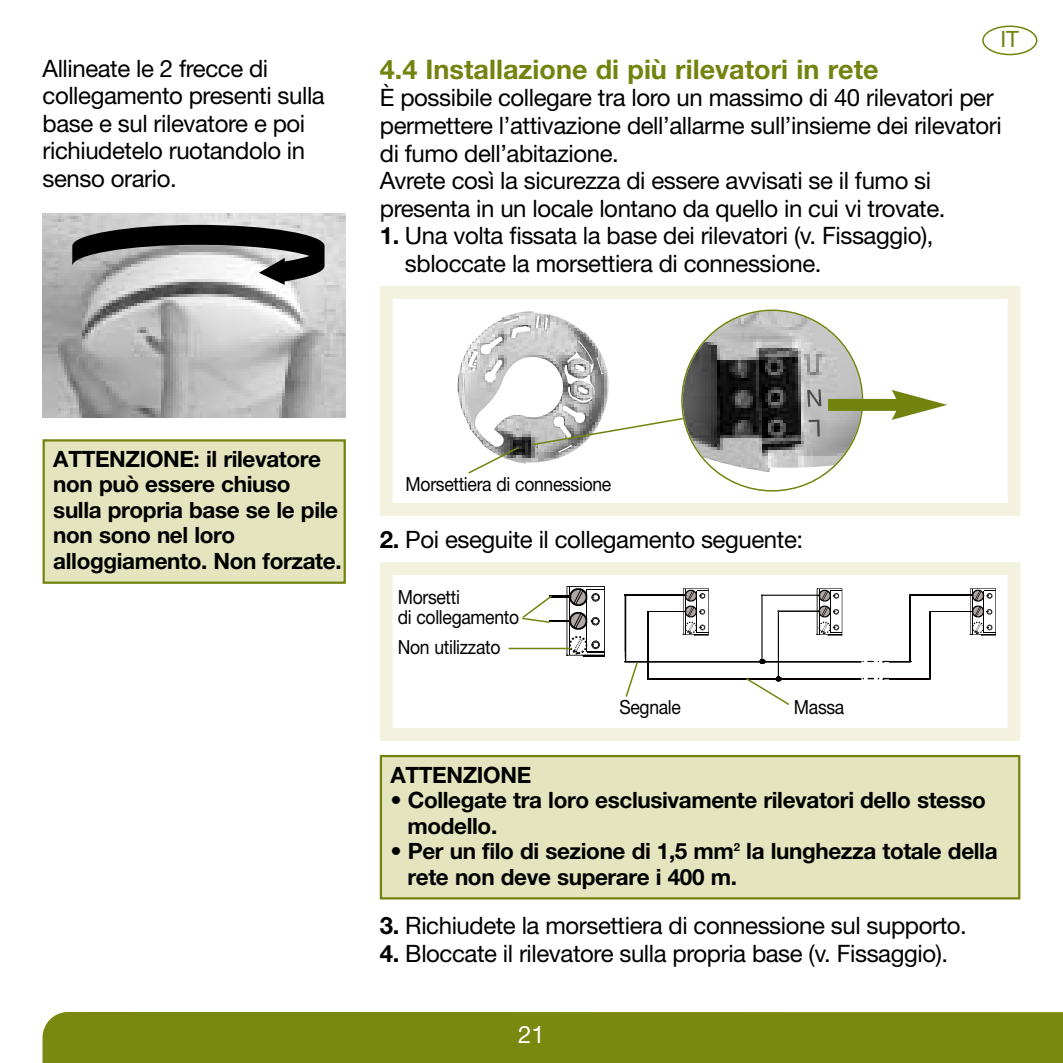
<style>
.page{position:relative;width:1063px;height:1063px;background:#fff}
.page>*{position:absolute;margin:0;border:0;box-sizing:border-box;transform-origin:0 0}
.t1{font:120px "Arrow Matic";color:#000;scale:2 1}
.t2{font:700 27px "Helvetica Neue LT Com";color:#72830e}
.t3{font:24px/27.6px "Helvetica Neue LT Com";letter-spacing:-.015em;color:#000}
.t4{font:24px "Helvetica Neue LT Com";color:#fff}
.t5{font:700 22.5px/25.5px "Helvetica Neue LT Com";letter-spacing:-.015em;color:#000}
.t6{font:22.5px "Helvetica Neue LT Com";color:#72830e}
.t7{font:19.5px/19.5px "Helvetica Neue LT Com";letter-spacing:-.015em;color:#000;scale:.9 1}
.s1{font-weight:700}
</style>
<div class="page">
<div style="left:982px;top:26px;width:55px;height:29px;border:3px solid #72830e;border-radius:50%"></div>
<div style="left:43px;top:1012px;width:1019px;height:51px;background:#79880e"></div>
<img style="left:43px;top:213px;width:303px;height:204px">
<div style="left:45px;top:442px;width:299px;height:140px;background:#e4e4be"></div>
<div style="left:43px;top:439px;width:303px;height:145px;border:2px solid #72830e"></div>
<div style="left:382px;top:757px;width:636px;height:140px;background:#e4e4be"></div>
<div style="left:380px;top:755px;width:640px;height:145px;border:2px solid #72830e"></div>
<div style="left:380px;top:286px;width:640px;height:230px;border:13px solid #f2f2df"></div>
<img style="left:457px;top:311px;width:152px;height:153px">
<img style="left:683px;top:311px;width:179px;height:161px">
<img style="left:809px;top:420px;width:11px;height:17px">
<img style="left:807px;top:389px;width:14px;height:18px">
<svg style="left:530px;top:417px;width:155px;height:38px"></svg>
<div style="left:828px;top:399px;width:74px;height:12px;background:#72830e"></div>
<svg style="left:892px;top:390px;width:55px;height:30px"></svg>
<svg style="left:467px;top:446px;width:53px;height:28px"></svg>
<div style="left:380px;top:562px;width:640px;height:179px;border:13px solid #f2f2df"></div>
<svg style="left:970px;top:588px;width:26px;height:48px"></svg>
<svg style="left:683px;top:588px;width:26px;height:48px"></svg>
<hr style="left:648px;top:679px;width:282px;height:1px;background:#060102">
<hr style="left:648px;top:678px;width:281px;height:1px;background:#060102">
<hr style="left:929px;top:612px;width:1px;height:66px;background:#060102">
<hr style="left:930px;top:612px;width:42px;height:1px;background:#060102">
<hr style="left:648px;top:612px;width:37px;height:1px;background:#060102">
<hr style="left:929px;top:611px;width:43px;height:1px;background:#060102">
<hr style="left:648px;top:611px;width:37px;height:1px;background:#060102">
<hr style="left:648px;top:611px;width:1px;height:68px;background:#060102">
<hr style="left:625px;top:662px;width:285px;height:1px;background:#060102">
<hr style="left:625px;top:661px;width:285px;height:1px;background:#060102">
<hr style="left:910px;top:596px;width:1px;height:65px;background:#060102">
<hr style="left:625px;top:596px;width:61px;height:1px;background:#060102">
<hr style="left:911px;top:595px;width:62px;height:1px;background:#060102">
<hr style="left:625px;top:595px;width:61px;height:1px;background:#060102">
<hr style="left:625px;top:596px;width:1px;height:66px;background:#060102">
<hr style="left:626px;top:596px;width:1px;height:66px;background:#060102">
<hr style="left:910px;top:594px;width:63px;height:1px;background:#060102">
<div style="left:862px;top:637px;width:26px;height:59px;background:#fff"></div>
<hr style="left:861px;top:637px;width:1px;height:59px;background:#fff">
<svg style="left:863px;top:678px;width:26px;height:2px"></svg>
<svg style="left:862px;top:661px;width:27px;height:2px"></svg>
<svg style="left:624px;top:660px;width:15px;height:37px"></svg>
<svg style="left:744px;top:588px;width:98px;height:117px"></svg>
<svg style="left:521px;top:586px;width:84px;height:71px"></svg>
<hr style="left:508px;top:648px;width:63px;height:1px;background:#72830e">
<p class="t6" style="left:1000px;top:26px;width:20px">IT</p>
<p class="t3" style="left:43px;top:54px;width:284px">Allineate le 2 frecce di collegamento presenti sulla base e sul rilevatore e poi richiudetelo ruotandolo in senso orario.</p>
<p class="t2" style="left:380px;top:54px;width:500px">4.4 installazione di più rilevatori in rete</p>
<p class="t3" style="left:380px;top:84px;width:623px">È possibile collegare tra loro un massimo di 40 rilevatori per permettere l’attivazione dell’allarme sull’insieme dei rilevatori di fumo dell’abitazione.<br>Avrete così la sicurezza di essere avvisati se il fumo si presenta in un locale lontano da quello in cui vi trovate.</p>
<p class="t3" style="left:405px;top:222px;width:530px;text-indent:-25px"><span class="s1">1.</span> Una volta fissata la base dei rilevatori (v. Fissaggio), sbloccate la morsettiera di connessione.</p>
<h1 class="t1" style="left:72px;top:186px;width:132px">v</h1>
<p class="t5" style="left:53px;top:446px;width:290px">Attenzione: il rilevatore non può essere chiuso sulla propria base se le pile non sono nel loro alloggiamento. non forzate.</p>
<p class="t7" style="left:406px;top:474px;width:230px">Morsettiera di connessione</p>
<p class="t3" style="left:380px;top:526px;width:425px"><span class="s1">2.</span> Poi eseguite il collegamento seguente:</p>
<p class="t7" style="left:398px;top:588px;width:136px">Morsetti<br>di collegamento</p>
<p class="t7" style="left:398px;top:638px;width:116px">Non utilizzato</p>
<p class="t7" style="left:619px;top:698px;width:70px">Segnale</p>
<p class="t7" style="left:794px;top:698px;width:58px">Massa</p>
<p class="t5" style="left:391px;top:762px;width:142px">Attenzione</p>
<p class="t5" style="left:408px;top:787px;width:580px;text-indent:-17px">• Collegate tra loro esclusivamente rilevatori dello stesso modello.</p>
<p class="t5" style="left:408px;top:838px;width:592px;text-indent:-17px">• Per un filo di sezione di 1,5 mm<sup>2</sup> la lunghezza totale della rete non deve superare i 400 m.</p>
<p class="t3" style="left:380px;top:912px;width:589px"><span class="s1">3.</span> Richiudete la morsettiera di connessione sul supporto.</p>
<p class="t3" style="left:380px;top:940px;width:570px"><span class="s1">4.</span> Bloccate il rilevatore sulla propria base (v. Fissaggio).</p>
<p class="t4" style="left:518px;top:1020px;width:28px">21</p>
</div>
